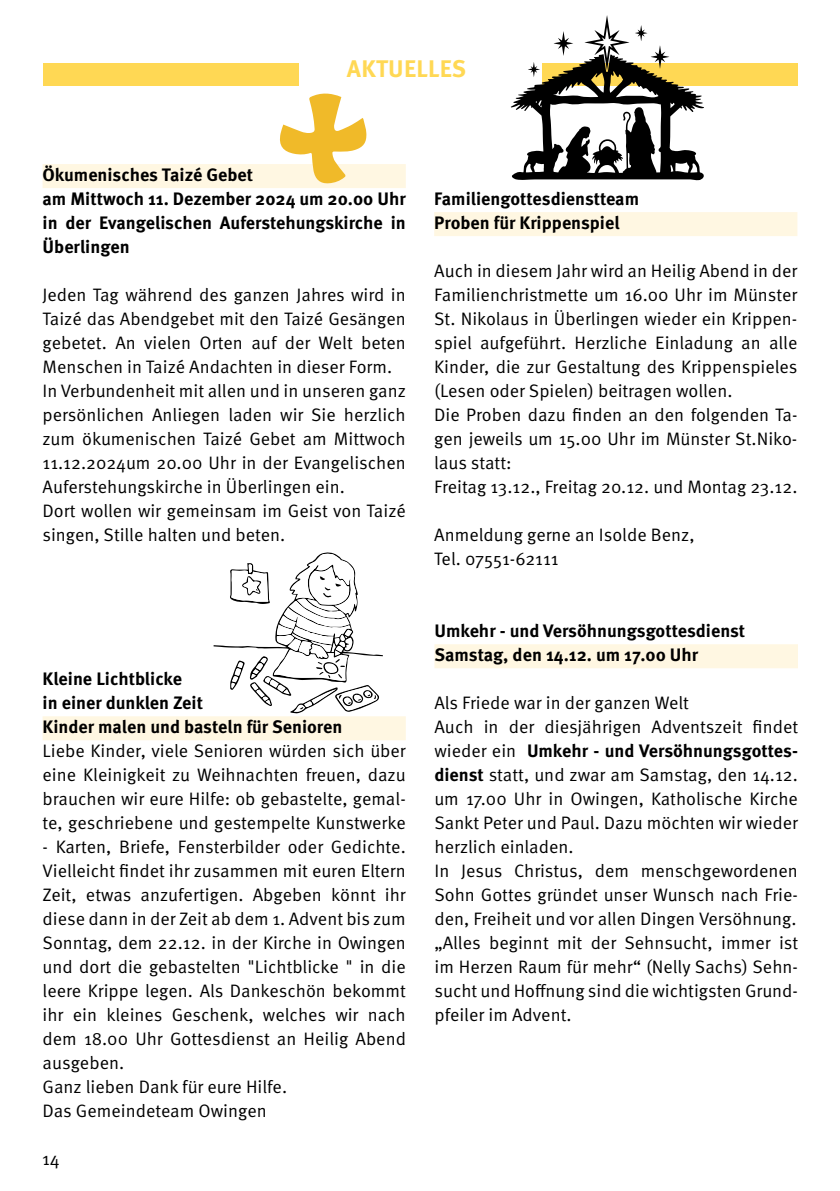
<style>
.page{position:relative;width:840px;height:1191px;background:#fff}
.page>*{position:absolute;margin:0;border:0;box-sizing:border-box;transform-origin:0 0}
.t1{font:700 24px "Meta Pro";letter-spacing:.01em;color:#ffd854}
.t2{font:18px/24px "Meta Pro Norm";color:#000}
.t3{font:700 18px/24px "Meta Pro";color:#000}
.s1{font-family:"Meta Pro Norm";font-weight:400}
.s2{font-family:"Meta Pro";font-weight:700}
</style>
<div class="page">
<div style="left:43px;top:63px;width:255px;height:22px;background:#ffd854"></div>
<div style="left:542px;top:63px;width:255px;height:22px;background:#ffd854"></div>
<div style="left:434px;top:644px;width:363px;height:24px;background:#fff7e2"></div>
<div style="left:434px;top:212px;width:363px;height:24px;background:#fff7e2"></div>
<svg style="left:510px;top:15px;width:193px;height:165px"></svg>
<div style="left:43px;top:164px;width:362px;height:24px;background:#fff7e2"></div>
<svg style="left:279px;top:93px;width:87px;height:91px"></svg>
<div style="left:43px;top:716px;width:362px;height:24px;background:#fff7e2"></div>
<svg style="left:213px;top:552px;width:169px;height:161px"></svg>
<h1 class="t1" style="left:347px;top:49px;width:121px">AKTUELLES</h1>
<p class="t3" style="left:43px;top:162px;width:364px">Ökumenisches Taizé Gebet<br>am Mittwoch 11. Dezember 2024 um 20.00 Uhr in der Evangelischen Auferstehungskirche in<br>Überlingen</p>
<p class="t2" style="left:43px;top:282px;width:365px">Jeden Tag während des ganzen Jahres wird in Taizé das Abendgebet mit den Taizé Gesängen gebetet. An vielen Orten auf der Welt beten Menschen in Taizé Andachten in dieser Form.<br>In Verbundenheit mit allen und in unseren ganz persönlichen Anliegen laden wir Sie herzlich zum ökumenischen Taizé Gebet am Mittwoch 11.12.2024um 20.00 Uhr in der Evangelischen Auferstehungskirche in Überlingen ein.<br>Dort wollen wir gemeinsam im Geist von Taizé singen, Stille halten und beten.</p>
<p class="t3" style="left:43px;top:666px;width:301px">Kleine Lichtblicke<br>in einer dunklen Zeit<br>Kinder malen und basteln für Senioren</p>
<p class="t2" style="left:43px;top:738px;width:364px;text-align:justify">Liebe Kinder, viele Senioren würden sich über eine Kleinigkeit zu Weihnachten freuen, dazu brauchen wir eure Hilfe: ob gebastelte, gemal&shy;te, geschriebene und gestempelte Kunstwerke</p>
<p class="t2" style="left:43px;top:834px;width:365px">- Karten, Briefe, Fensterbilder oder Gedichte.<br>Vielleicht findet ihr zusammen mit euren Eltern Zeit, etwas anzufertigen. Abgeben könnt ihr diese dann in der Zeit ab dem 1. Advent bis zum Sonntag, dem 22.12. in der Kirche in Owingen und dort die gebastelten "Lichtblicke " in die leere Krippe legen. Als Dankeschön bekommt ihr ein kleines Geschenk, welches wir nach dem 18.00 Uhr Gottesdienst an Heilig Abend ausgeben.<br>Ganz lieben Dank für eure Hilfe.<br>Das Gemeindeteam Owingen</p>
<p class="t2" style="left:42px;top:1146px;width:19px">14</p>
<p class="t3" style="left:434px;top:186px;width:206px">Familiengottesdienstteam<br>Proben für Krippenspiel</p>
<p class="t2" style="left:434px;top:258px;width:364px">Auch in diesem Jahr wird an Heilig Abend in der Familienchristmette um 16.00 Uhr im Münster St. Nikolaus in Überlingen wieder ein Krippen&shy;spiel aufgeführt. Herzliche Einladung an alle Kinder, die zur Gestaltung des Krippenspieles (Lesen oder Spielen) beitragen wollen.<br>Die Proben dazu finden an den folgenden Ta&shy;gen jeweils um 15.00 Uhr im Münster St.Niko&shy;laus statt:<br>Freitag 13.12., Freitag 20.12. und Montag 23.12.</p>
<p class="t2" style="left:434px;top:522px;width:262px">Anmeldung gerne an Isolde Benz,<br>Tel. 07551-62111</p>
<p class="t3" style="left:434px;top:618px;width:312px">Umkehr - und Versöhnungsgottesdienst<br>Samstag, den 14.12. um 17.00 Uhr</p>
<p class="t2" style="left:434px;top:690px;width:365px">Als Friede war in der ganzen Welt<br>Auch in der diesjährigen Adventszeit findet</p>
<p class="t3" style="left:434px;top:738px;width:365px"><span class="s1">wieder ein</span> Umkehr - und Versöhnungsgottes-</p>
<p class="t2" style="left:434px;top:762px;width:365px"><span class="s2">dienst</span> statt, und zwar am Samstag, den 14.12. um 17.00 Uhr in Owingen, Katholische Kirche Sankt Peter und Paul. Dazu möchten wir wieder herzlich einladen.<br>In Jesus Christus, dem menschgewordenen Sohn Gottes gründet unser Wunsch nach Frie&shy;den, Freiheit und vor allen Dingen Versöhnung. „Alles beginnt mit der Sehnsucht, immer ist im Herzen Raum für mehr“ (Nelly Sachs) Sehn&shy;sucht und Hoffnung sind die wichtigsten Grund&shy;pfeiler im Advent.</p>
</div>
